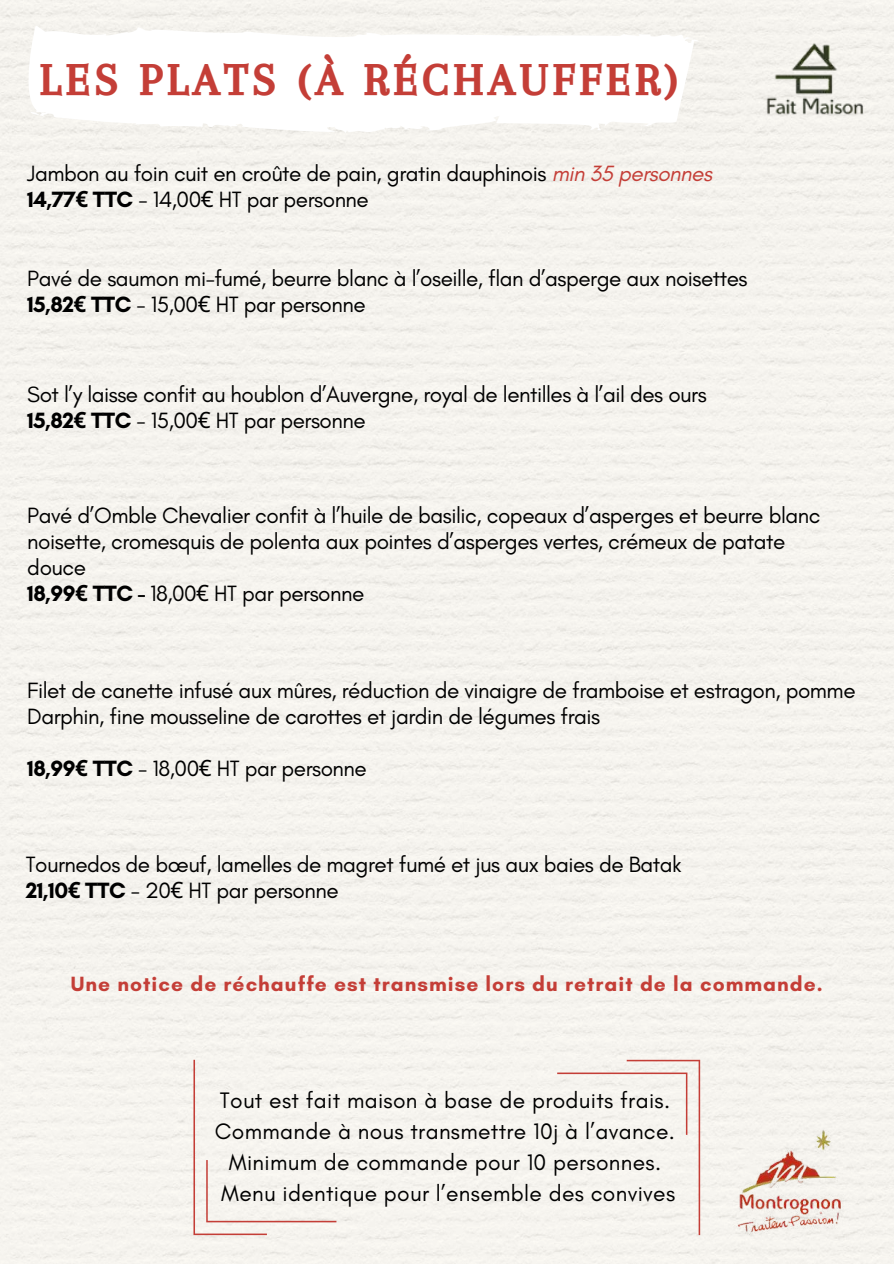
<style>
.page{position:relative;width:894px;height:1264px;background:#fff}
.page>*{position:absolute;margin:0;border:0;box-sizing:border-box;transform-origin:0 0}
.t1{font:45.75px "CA Generated";letter-spacing:.115em;color:#c43e37}
.t2{font:22.8px/31px "Glacial Indifference";letter-spacing:.015em;color:#000;text-align:center}
.t3{font:22.5px/25.8px "Glacial Indifference";letter-spacing:-.02em;color:#000}
.t4{font:700 21px "Glacial Indifference";letter-spacing:.05em;color:#c43e37}
.s1{font-style:italic;color:#c43e37}
.s2{font-weight:700}
.s3{font-family:"Noto Sans";font-weight:700}
.s4{font-family:"Noto Sans"}
</style>
<div class="page">
<div style="left:0;top:0;width:893px;height:1263px;background:#f5f3ee"></div>
<svg style="left:557px;top:1059px;width:143px;height:175px"></svg>
<div style="left:193px;top:1059px;width:143px;height:175px;background:#f6f4ef"></div>
<svg style="left:19px;top:26px;width:680px;height:107px"></svg>
<img style="left:755px;top:40px;width:115px;height:80px">
<img style="left:733px;top:1124px;width:115px;height:115px">
<h1 class="t1" style="left:40px;top:54px;width:639px">LES PLATS (À RÉCHAUFFER)</h1>
<p class="t3" style="left:27px;top:160px;width:686px">Jambon au foin cuit en croûte de pain, gratin dauphinois <span class="s1">min 35 personnes<br></span><span class="s2">14,77</span><span class="s3">€</span> <span class="s2">TTC</span> - 14,00<span class="s4">€</span> HT par personne</p>
<p class="t3" style="left:27px;top:266px;width:721px">Pavé de saumon mi-fumé, beurre blanc à l’oseille, flan d’asperge aux noisettes<br><span class="s2">15,82</span><span class="s3">€</span> <span class="s2">TTC</span> - 15,00<span class="s4">€</span> HT par personne</p>
<p class="t3" style="left:27px;top:381px;width:680px">Sot l’y laisse confit au houblon d’Auvergne, royal de lentilles à l’ail des ours<br><span class="s2">15,82</span><span class="s3">€</span> <span class="s2">TTC</span> - 15,00<span class="s4">€</span> HT par personne</p>
<p class="t3" style="left:27px;top:502px;width:794px">Pavé d’Omble Chevalier confit à l’huile de basilic, copeaux d’asperges et beurre blanc noisette, cromesquis de polenta aux pointes d’asperges vertes, crémeux de patate douce<br><span class="s2">18,99</span><span class="s3">€</span> <span class="s2">TTC -</span> 18,00<span class="s4">€</span> HT par personne</p>
<p class="t3" style="left:27px;top:677px;width:829px">Filet de canette infusé aux mûres, réduction de vinaigre de framboise et estragon, pomme<br>Darphin, fine mousseline de carottes et jardin de légumes frais</p>
<p class="t3" style="left:27px;top:755px;width:341px"><span class="s2">18,99</span><span class="s3">€</span> <span class="s2">TTC</span> - 18,00<span class="s4">€</span> HT par personne</p>
<p class="t3" style="left:26px;top:851px;width:657px">Tournedos de bœuf, lamelles de magret fumé et jus aux baies de Batak<br><span class="s2">21,10</span><span class="s3">€</span> <span class="s2">TTC</span> - 20<span class="s4">€</span> HT par personne</p>
<p class="t4" style="left:71px;top:970px;width:753px">Une notice de réchauffe est transmise lors du retrait de la commande.</p>
<p class="t2" style="left:215px;top:1084px;width:461px">Tout est fait maison à base de produits frais.<br>Commande à nous transmettre 10j à l’avance.<br>Minimum de commande pour 10 personnes.<br>Menu identique pour l’ensemble des convives</p>
</div>
